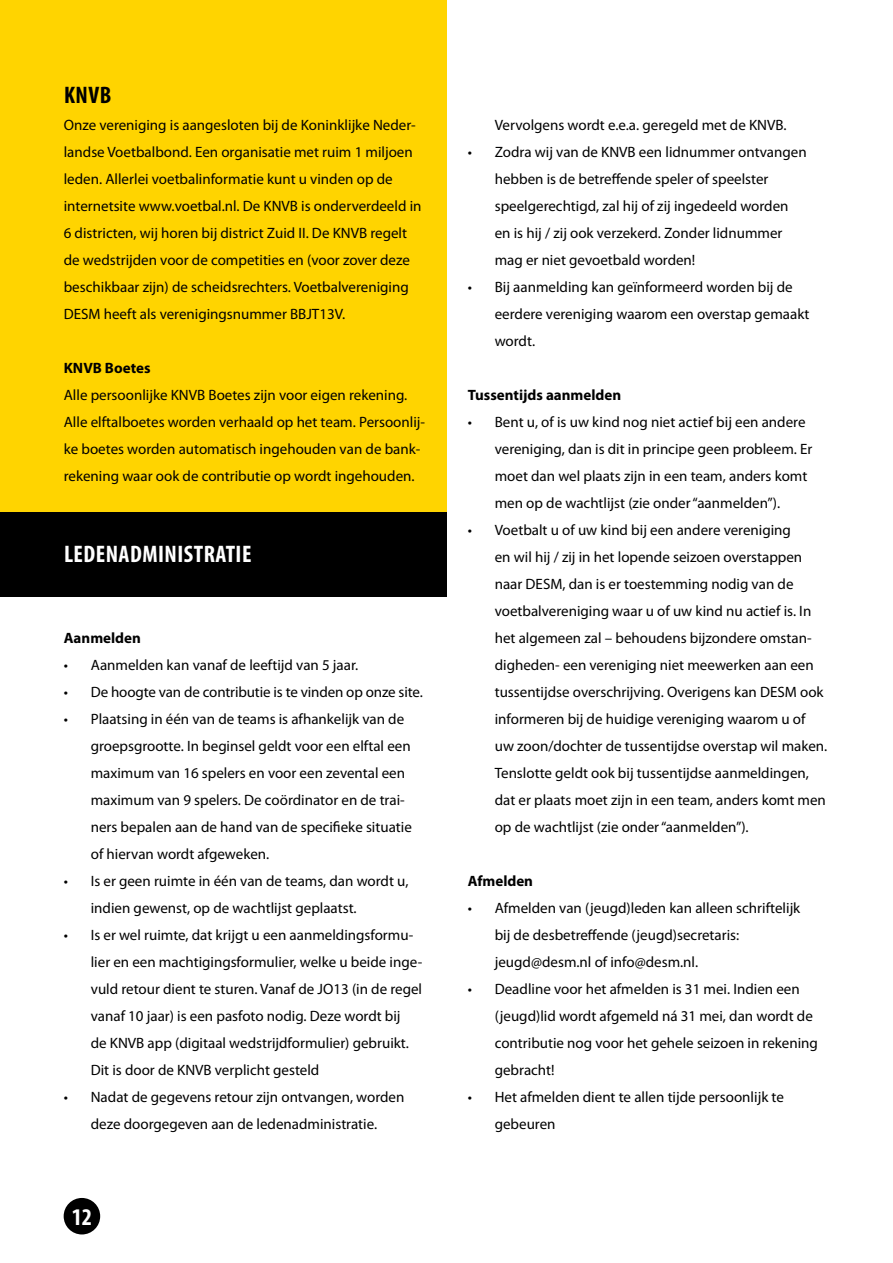
<style>
.page{position:relative;width:893px;height:1263px;background:#fff}
.page>*{position:absolute;margin:0;border:0;box-sizing:border-box;transform-origin:0 0}
.t1{font:700 condensed 24px "Myriad Pro";letter-spacing:.02em;color:#fff}
.t2{font:700 condensed 24px "Myriad Pro";color:#000}
.t3{font:15px/27px "Myriad Pro";color:#000}
.t4{font:700 15px "Myriad Pro";color:#000}
</style>
<div class="page">
<div style="left:0;top:0;width:446px;height:512px;background:#ffd400"></div>
<div style="left:0;top:512px;width:446px;height:85px;background:#000"></div>
<div style="left:64px;top:1198px;width:36px;height:36px;background:#000;border-radius:50%"></div>
<h1 class="t2" style="left:64px;top:80px;width:49px">KNVB</h1>
<p class="t3" style="left:64px;top:111px;width:359px">Onze vereniging is aangesloten bij de Koninklijke Neder&shy;landse Voetbalbond. Een organisatie met ruim 1 miljoen leden. Allerlei voetbalinformatie kunt u vinden op de internetsite www.voetbal.nl. De KNVB is onderverdeeld in 6 districten, wij horen bij district Zuid II. De KNVB regelt de wedstrijden voor de competities en (voor zover deze beschikbaar zijn) de scheidsrechters. Voetbalvereniging DESM heeft als verenigingsnummer BBJT13V.</p>
<p class="t4" style="left:64px;top:358px;width:88px">KNVB Boetes</p>
<p class="t3" style="left:64px;top:381px;width:363px">Alle persoonlijke KNVB Boetes zijn voor eigen rekening.<br>Alle elftalboetes worden verhaald op het team. Persoonlij&shy;ke boetes worden automatisch ingehouden van de bank&shy;rekening waar ook de contributie op wordt ingehouden.</p>
<h1 class="t1" style="left:64px;top:539px;width:22px">LEDENAD</h1>
<h1 class="t1" style="left:142px;top:539px;width:102px">MINISTRATIE</h1>
<p class="t4" style="left:64px;top:628px;width:79px">Aanmelden</p>
<p class="t3" style="left:64px;top:651px;width:296px">• Aanmelden kan vanaf de leeftijd van 5 jaar.</p>
<p class="t3" style="left:64px;top:678px;width:360px">• De hoogte van de contributie is te vinden op onze site.</p>
<p class="t3" style="left:91px;top:705px;width:323px;text-indent:-27px">• Plaatsing in één van de teams is afhankelijk van de groepsgrootte. In beginsel geldt voor een elftal een maximum van 16 spelers en voor een zevental een maximum van 9 spelers. De coördinator en de trai&shy;ners bepalen aan de hand van de specifieke situatie of hiervan wordt afgeweken.</p>
<p class="t3" style="left:91px;top:867px;width:319px;text-indent:-27px">• Is er geen ruimte in één van de teams, dan wordt u, indien gewenst, op de wachtlijst geplaatst.</p>
<p class="t3" style="left:91px;top:921px;width:333px;text-indent:-27px">• Is er wel ruimte, dat krijgt u een aanmeldingsformu&shy;lier en een machtigingsformulier, welke u beide inge&shy;vuld retour dient te sturen. Vanaf de JO13 (in de regel vanaf 10 jaar) is een pasfoto nodig. Deze wordt bij<br>de KNVB app (digitaal wedstrijdformulier) gebruikt.<br>Dit is door de KNVB verplicht gesteld</p>
<p class="t3" style="left:64px;top:1083px;width:342px;text-align:center">• Nadat de gegevens retour zijn ontvangen, worden deze doorgegeven aan de ledenadministratie.</p>
<h1 class="t1" style="left:72px;top:1202px;width:22px">12</h1>
<p class="t3" style="left:495px;top:111px;width:293px">Vervolgens wordt e.e.a. geregeld met de KNVB.</p>
<p class="t3" style="left:495px;top:138px;width:313px;text-indent:-27px">• Zodra wij van de KNVB een lidnummer ontvangen hebben is de betreffende speler of speelster speelgerechtigd, zal hij of zij ingedeeld worden en is hij / zij ook verzekerd. Zonder lidnummer mag er niet gevoetbald worden!</p>
<p class="t3" style="left:495px;top:273px;width:316px;text-indent:-27px">• Bij aanmelding kan geïnformeerd worden bij de eerdere vereniging waarom een overstap gemaakt wordt.</p>
<p class="t4" style="left:468px;top:385px;width:155px">Tussentijds aanmelden</p>
<p class="t3" style="left:495px;top:408px;width:319px;text-indent:-27px">• Bent u, of is uw kind nog niet actief bij een andere vereniging, dan is dit in principe geen probleem. Er moet dan wel plaats zijn in een team, anders komt men op de wachtlijst (zie onder “aanmelden”).</p>
<p class="t3" style="left:495px;top:516px;width:334px;text-indent:-27px">• Voetbalt u of uw kind bij een andere vereniging<br>en wil hij / zij in het lopende seizoen overstappen naar DESM, dan is er toestemming nodig van de voetbalvereniging waar u of uw kind nu actief is. In het algemeen zal – behoudens bijzondere omstan&shy;digheden- een vereniging niet meewerken aan een tussentijdse overschrijving. Overigens kan DESM ook informeren bij de huidige vereniging waarom u of uw zoon/dochter de tussentijdse overstap wil maken.<br>Tenslotte geldt ook bij tussentijdse aanmeldingen, dat er plaats moet zijn in een team, anders komt men op de wachtlijst (zie onder “aanmelden”).</p>
<p class="t4" style="left:468px;top:871px;width:67px">Afmelden</p>
<p class="t3" style="left:495px;top:894px;width:307px;text-indent:-27px">• Afmelden van (jeugd)leden kan alleen schriftelijk bij de desbetreffende (jeugd)secretaris: jeugd@desm.nl of info@desm.nl.</p>
<p class="t3" style="left:495px;top:975px;width:325px;text-indent:-27px">• Deadline voor het afmelden is 31 mei. Indien een (jeugd)lid wordt afgemeld ná 31 mei, dan wordt de contributie nog voor het gehele seizoen in rekening gebracht!</p>
<p class="t3" style="left:495px;top:1083px;width:291px;text-indent:-27px">• Het afmelden dient te allen tijde persoonlijk te gebeuren</p>
</div>
